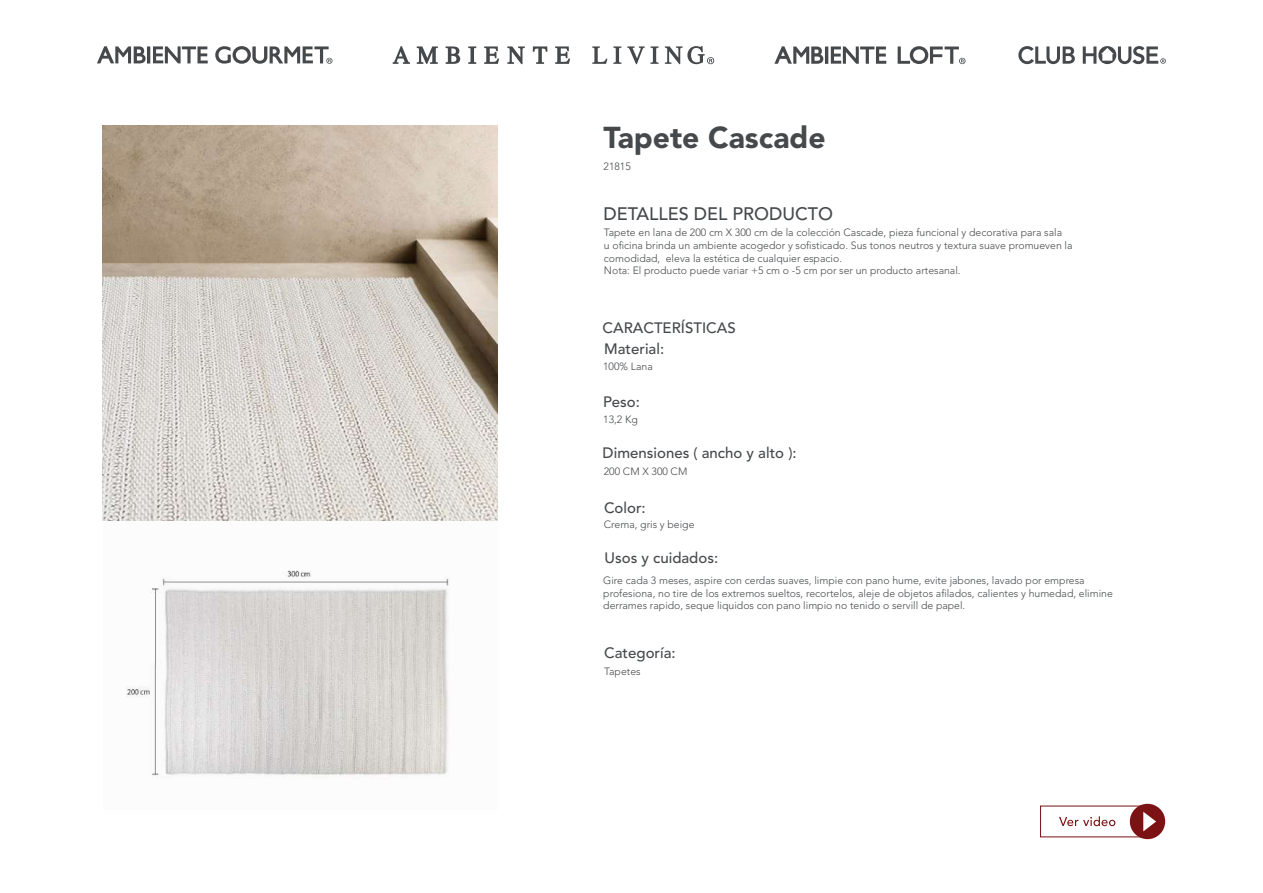
<style>
.page{position:relative;width:1263px;height:893px;background:#fff}
.page>*{position:absolute;margin:0;border:0;box-sizing:border-box;transform-origin:0 0}
.t1{font:900 30px "Avenir LT Std";color:#46494b}
.t2{font:500 18px "Avenir LT Std";color:#46494b}
.t3{font:500 15px "Avenir LT Std";color:#46494b}
.t4{font:300 10.5px/12.6px "Avenir LT Std";color:#46494b}
</style>
<div class="page">
<img style="left:126px;top:570px;width:324px;height:209px">
<img style="left:103px;top:126px;width:394px;height:395px">
<svg style="left:97px;top:46px;width:49px;height:17px"></svg>
<hr style="left:147px;top:46px;width:3px;height:18px;background:#46494b">
<svg style="left:153px;top:46px;width:55px;height:17px"></svg>
<svg style="left:215px;top:46px;width:117px;height:18px"></svg>
<svg style="left:592px;top:46px;width:15px;height:18px"></svg>
<svg style="left:613px;top:46px;width:8px;height:18px"></svg>
<svg style="left:627px;top:46px;width:31px;height:18px"></svg>
<svg style="left:468px;top:46px;width:8px;height:18px"></svg>
<svg style="left:446px;top:46px;width:14px;height:18px"></svg>
<svg style="left:555px;top:46px;width:15px;height:18px"></svg>
<svg style="left:417px;top:46px;width:21px;height:18px"></svg>
<svg style="left:393px;top:46px;width:17px;height:18px"></svg>
<svg style="left:484px;top:46px;width:15px;height:18px"></svg>
<svg style="left:533px;top:46px;width:14px;height:18px"></svg>
<svg style="left:507px;top:46px;width:18px;height:18px"></svg>
<svg style="left:665px;top:46px;width:49px;height:18px"></svg>
<svg style="left:774px;top:46px;width:49px;height:18px"></svg>
<hr style="left:825px;top:47px;width:3px;height:17px;background:#46494b">
<svg style="left:831px;top:46px;width:55px;height:18px"></svg>
<svg style="left:898px;top:46px;width:67px;height:18px"></svg>
<svg style="left:1018px;top:46px;width:57px;height:18px"></svg>
<svg style="left:1083px;top:46px;width:83px;height:18px"></svg>
<svg style="left:1059px;top:816px;width:56px;height:10px"></svg>
<div style="left:1130px;top:804px;width:35px;height:35px;background:#7b1214;border-radius:50%"></div>
<svg style="left:1143px;top:812px;width:13px;height:19px"></svg>
<h1 class="t1" style="left:603px;top:120px;width:223px">Tapete Cascade</h1>
<p class="t4" style="left:603px;top:160px;width:29px">21815</p>
<h2 class="t2" style="left:603px;top:203px;width:231px">DETALLES DEL PRODUCTO</h2>
<p class="t4" style="left:604px;top:227px;width:470px">Tapete en lana de 200 cm X 300 cm de la colección Cascade, pieza funcional y decorativa para sala<br>u oficina brinda un ambiente acogedor y sofisticado. Sus tonos neutros y textura suave promueven la comodidad, eleva la estética de cualquier espacio.<br>Nota: El producto puede variar +5 cm o -5 cm por ser un producto artesanal.</p>
<h3 class="t3" style="left:603px;top:319px;width:135px">CARACTERÍSTICAS</h3>
<h3 class="t3" style="left:604px;top:340px;width:61px">Material:</h3>
<p class="t4" style="left:603px;top:360px;width:51px">100% Lana</p>
<h3 class="t3" style="left:603px;top:393px;width:38px">Peso:</h3>
<p class="t4" style="left:603px;top:413px;width:36px">13,2 Kg</p>
<h3 class="t3" style="left:603px;top:444px;width:195px">Dimensiones ( ancho y alto ):</h3>
<p class="t4" style="left:604px;top:465px;width:85px">200 CM X 300 CM</p>
<h3 class="t3" style="left:604px;top:499px;width:43px">Color:</h3>
<p class="t4" style="left:604px;top:518px;width:92px">Crema, gris y beige</p>
<h3 class="t3" style="left:604px;top:550px;width:115px">Usos y cuidados:</h3>
<p class="t4" style="left:603px;top:574px;width:511px">Gire cada 3 meses, aspire con cerdas suaves, limpie con pano hume, evite jabones, lavado por empresa profesiona, no tire de los extremos sueltos, recortelos, aleje de objetos afilados, calientes y humedad, elimine derrames rapido, seque liquidos con pano limpio no tenido o servill de papel.</p>
<h3 class="t3" style="left:604px;top:644px;width:73px">Categoría:</h3>
<p class="t4" style="left:604px;top:665px;width:38px">Tapetes</p>
</div>
